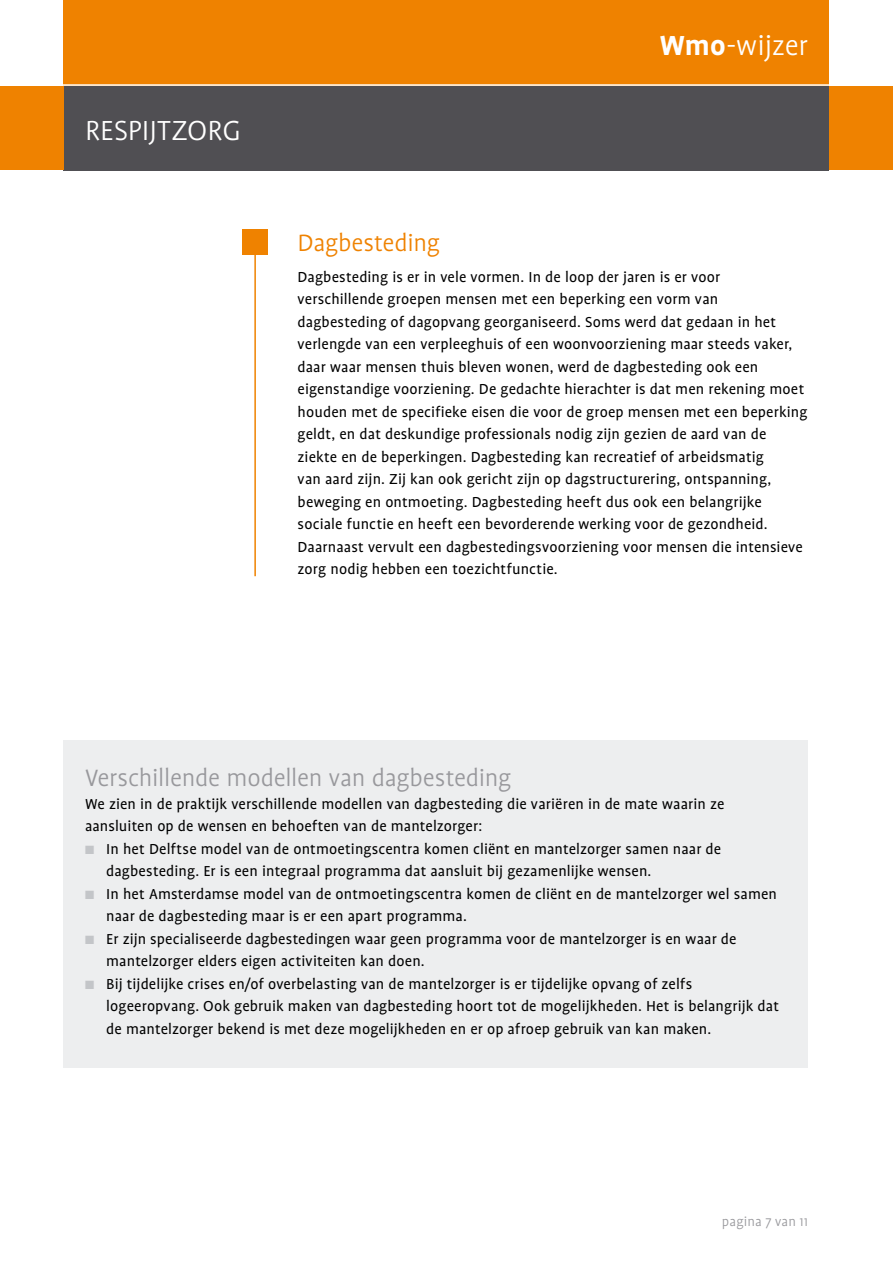
<style>
.page{position:relative;width:893px;height:1263px;background:#fff}
.page>*{position:absolute;margin:0;border:0;box-sizing:border-box;transform-origin:0 0}
.t1{font:300 31.5px "Profile";color:#fff}
.brood{font:300 27px "Profile";letter-spacing:-.01em;color:#98989c}
.tussenkop_1{font:300 27px "Profile";letter-spacing:-.015em;color:#ef8200}
.brood-2{font:16.5px/22.5px "Profile";letter-spacing:.005em;color:#000}
.t2{font:300 15px "Profile";letter-spacing:.01em;color:#98989c}
.s1{font-weight:700}
.s2{color:#c3c5c8}
</style>
<div class="page">
<hr style="left:254px;top:254px;width:2px;height:322px;background:#ef8200">
<div style="left:242px;top:230px;width:25px;height:25px;background:#ef8200"></div>
<div style="left:64px;top:740px;width:744px;height:327px;background:#edeeef"></div>
<div style="left:64px;top:85px;width:765px;height:85px;background:#504f53"></div>
<div style="left:64px;top:0;width:765px;height:85px;background:#ef8200"></div>
<div style="left:0;top:86px;width:64px;height:84px;background:#ef8200"></div>
<div style="left:829px;top:86px;width:64px;height:84px;background:#ef8200"></div>
<hr style="left:0;top:84px;width:893px;height:2px;background:#fff">
<h1 class="t1" style="left:85px;top:112px;width:157px">RESPIJTZORG</h1>
<h1 class="t1" style="left:660px;top:27px;width:150px"><span class="s1">Wmo</span>-wijzer</h1>
<p class="tussenkop_1" style="left:298px;top:227px;width:144px">Dagbesteding</p>
<p class="brood-2" style="left:298px;top:265px;width:511px">Dagbesteding is er in vele vormen. In de loop der jaren is er voor verschillende groepen mensen met een beperking een vorm van dagbesteding of dagopvang georganiseerd. Soms werd dat gedaan in het verlengde van een verpleeghuis of een woonvoorziening maar steeds vaker, daar waar mensen thuis bleven wonen, werd de dagbesteding ook een eigenstandige voorziening. De gedachte hierachter is dat men rekening moet houden met de specifieke eisen die voor de groep mensen met een beperking geldt, en dat deskundige professionals nodig zijn gezien de aard van de ziekte en de beperkingen. Dagbesteding kan recreatief of arbeidsmatig<br>van aard zijn. Zij kan ook gericht zijn op dagstructurering, ontspanning, beweging en ontmoeting. Dagbesteding heeft dus ook een belangrijke sociale functie en heeft een bevorderende werking voor de gezondheid.<br>Daarnaast vervult een dagbestedingsvoorziening voor mensen die intensieve zorg nodig hebben een toezichtfunctie.</p>
<p class="brood" style="left:85px;top:763px;width:428px">Verschillende modellen van dagbesteding</p>
<p class="brood-2" style="left:85px;top:792px;width:641px">We zien in de praktijk verschillende modellen van dagbesteding die variëren in de mate waarin ze aansluiten op de wensen en behoeften van de mantelzorger:</p>
<p class="brood-2" style="left:106px;top:837px;width:616px;text-indent:-21px"><span class="s2">■</span> In het Delftse model van de ontmoetingscentra komen cliënt en mantelzorger samen naar de dagbesteding. Er is een integraal programma dat aansluit bij gezamenlijke wensen.</p>
<p class="brood-2" style="left:106px;top:882px;width:672px;text-indent:-21px"><span class="s2">■</span> In het Amsterdamse model van de ontmoetingscentra komen de cliënt en de mantelzorger wel samen naar de dagbesteding maar is er een apart programma.</p>
<p class="brood-2" style="left:106px;top:927px;width:632px;text-indent:-21px"><span class="s2">■</span> Er zijn specialiseerde dagbestedingen waar geen programma voor de mantelzorger is en waar de mantelzorger elders eigen activiteiten kan doen.</p>
<p class="brood-2" style="left:106px;top:972px;width:674px;text-indent:-21px"><span class="s2">■</span> Bij tijdelijke crises en/of overbelasting van de mantelzorger is er tijdelijke opvang of zelfs logeeropvang. Ook gebruik maken van dagbesteding hoort tot de mogelijkheden. Het is belangrijk dat de mantelzorger bekend is met deze mogelijkheden en er op afroep gebruik van kan maken.</p>
<p class="t2" style="left:722px;top:1213px;width:88px">pagina 7 van 11</p>
</div>
